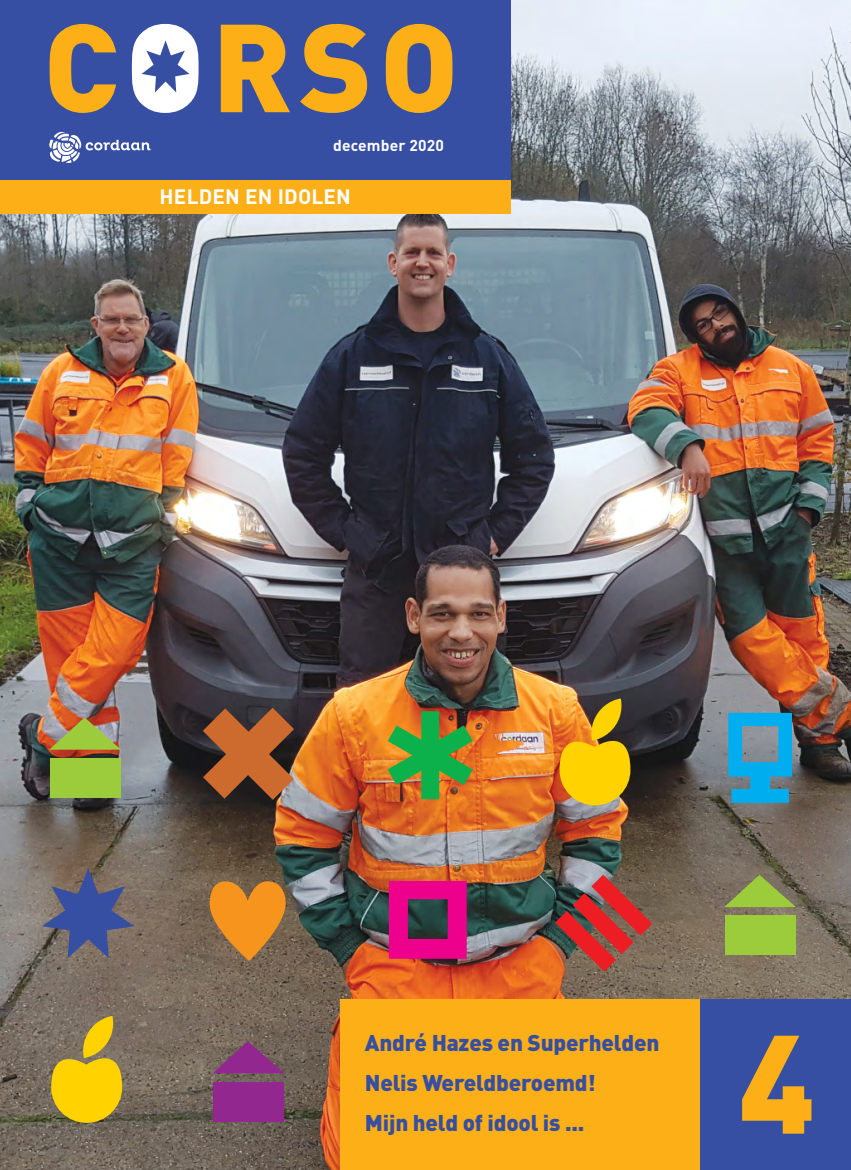
<style>
.page{position:relative;width:851px;height:1170px;background:#fff}
.page>*{position:absolute;margin:0;border:0;box-sizing:border-box;transform-origin:0 0}
.t1{font:900 137.5px "DIN";color:#fcaf17}
.t2{font:900 22.5px/40px "DIN";letter-spacing:-.01em;color:#374fa2}
.t3{font:700 20.62px "DIN";letter-spacing:.01em;color:#fff}
.t4{font:700 15.62px "DIN";letter-spacing:.01em;color:#fff}
</style>
<div class="page">
<img style="left:0;top:0;width:850px;height:1169px">
<svg style="left:728px;top:712px;width:63px;height:90px;background:#2ea0cc"></svg>
<svg style="left:555px;top:874px;width:97px;height:97px;background:#9b4a45"></svg>
<div style="left:725px;top:915px;width:70px;height:39px;background:#9ccb3b"></div>
<svg style="left:724px;top:874px;width:72px;height:33px;background:#87994c"></svg>
<img style="left:387px;top:711px;width:85px;height:88px">
<svg style="left:559px;top:698px;width:71px;height:107px;background:#d4a316"></svg>
<svg style="left:389px;top:880px;width:77px;height:78px;background:#b71275"></svg>
<svg style="left:42px;top:868px;width:92px;height:90px;background:#61637c"></svg>
<svg style="left:210px;top:881px;width:75px;height:79px;background:#cd842e"></svg>
<svg style="left:51px;top:1015px;width:71px;height:107px;background:#c8a927"></svg>
<svg style="left:203px;top:707px;width:91px;height:92px;background:#8f522e"></svg>
<div style="left:213px;top:1081px;width:71px;height:39px;background:#92278f"></div>
<svg style="left:213px;top:1040px;width:71px;height:33px;background:#824873"></svg>
<div style="left:50px;top:758px;width:71px;height:39px;background:#9ccb3b"></div>
<svg style="left:49px;top:717px;width:72px;height:32px;background:#a6a057"></svg>
<div style="left:340px;top:999px;width:510px;height:170px;background:#fcaf17"></div>
<div style="left:700px;top:999px;width:150px;height:170px;background:#374fa2"></div>
<div style="left:0;top:0;width:510px;height:180px;background:#374fa2"></div>
<svg style="left:49px;top:24px;width:67px;height:89px"></svg>
<svg style="left:221px;top:25px;width:69px;height:87px"></svg>
<svg style="left:300px;top:24px;width:67px;height:89px"></svg>
<svg style="left:385px;top:24px;width:68px;height:89px"></svg>
<svg style="left:131px;top:24px;width:68px;height:89px"></svg>
<svg style="left:49px;top:132px;width:101px;height:31px"></svg>
<div style="left:0;top:180px;width:510px;height:34px;background:#fcaf17"></div>
<p class="t4" style="left:333px;top:135px;width:112px">december 2020</p>
<p class="t3" style="left:160px;top:183px;width:193px">HELDEN EN IDOLEN</p>
<p class="t2" style="left:365px;top:1021px;width:296px">André Hazes en Superhelden<br>Nelis Wereldberoemd!</p>
<p class="t2" style="left:365px;top:1101px;width:221px">Mijn held of idool is ...</p>
<p class="t1" style="left:738px;top:991px;width:78px">4</p>
</div>
